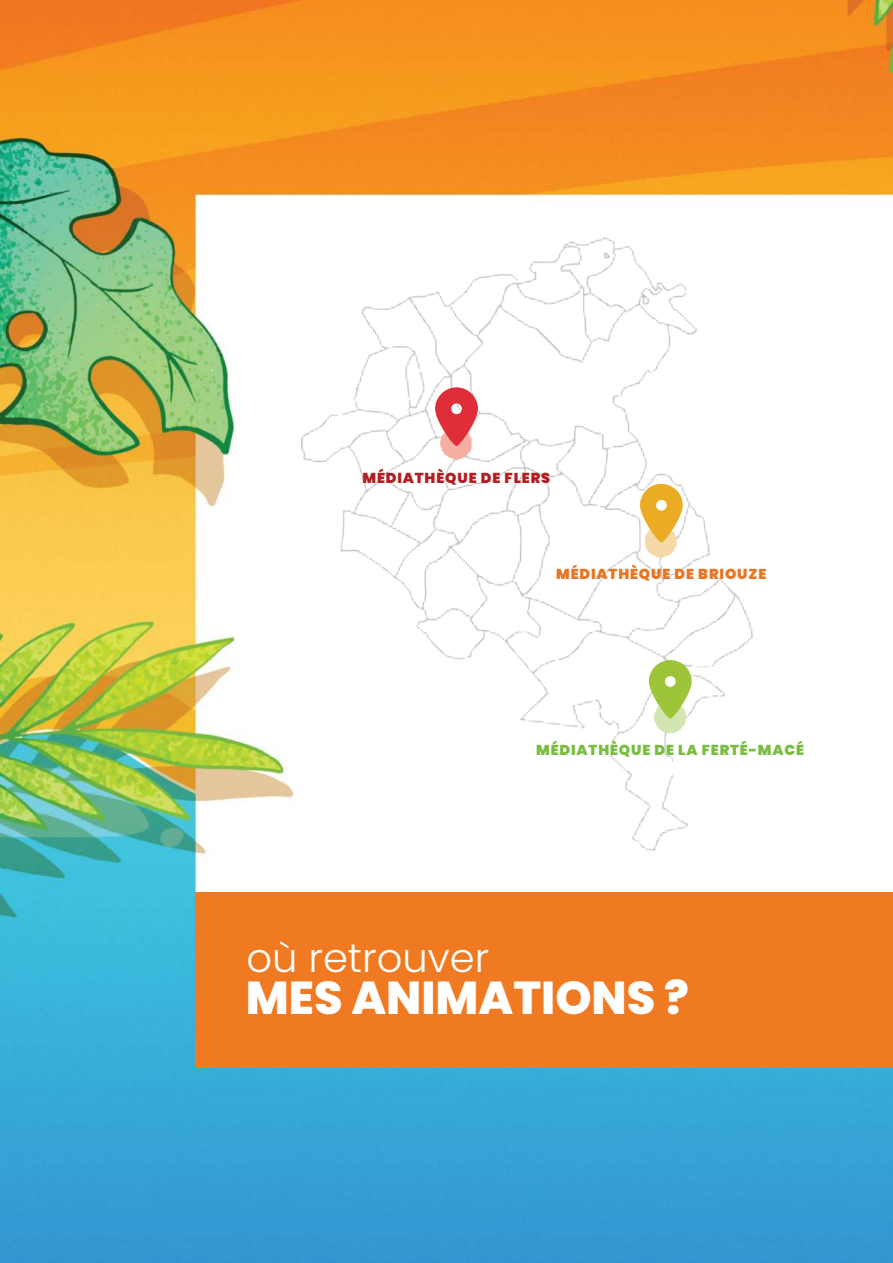
<style>
.page{position:relative;width:893px;height:1263px;background:#fff}
.page>*{position:absolute;margin:0;border:0;box-sizing:border-box;transform-origin:0 0}
.t1{font:800 46.05px "Poppins";color:#fff}
.t2{font:300 40.05px "Poppins";color:#fff}
.t3{font:900 14.4px "Poppins";letter-spacing:.06em;color:#7bbd42}
.t4{font:900 14.4px "Poppins";letter-spacing:.06em;color:#e67624}
.t5{font:900 14.4px "Poppins";letter-spacing:.06em;color:#b11f23}
</style>
<div class="page">
<img style="left:0;top:0;width:893px;height:1263px">
<img style="left:301px;top:238px;width:452px;height:612px">
<svg style="left:649px;top:660px;width:43px;height:59px"></svg>
<svg style="left:640px;top:484px;width:43px;height:58px"></svg>
<svg style="left:435px;top:387px;width:43px;height:59px"></svg>
<div style="left:196px;top:892px;width:697px;height:175px;background:#f07a21"></div>
<p class="t5" style="left:362px;top:469px;width:189px">MÉDIATHÈQUE DE FLERS</p>
<p class="t4" style="left:556px;top:565px;width:212px">MÉDIATHÈQUE DE BRIOUZE</p>
<p class="t3" style="left:536px;top:742px;width:270px">MÉDIATHÈQUE DE LA FERTÉ-MACÉ</p>
<h2 class="t2" style="left:246px;top:935px;width:244px">où retrouver</h2>
<h1 class="t1" style="left:246px;top:971px;width:445px">MES ANIMATIONS ?</h1>
</div>
